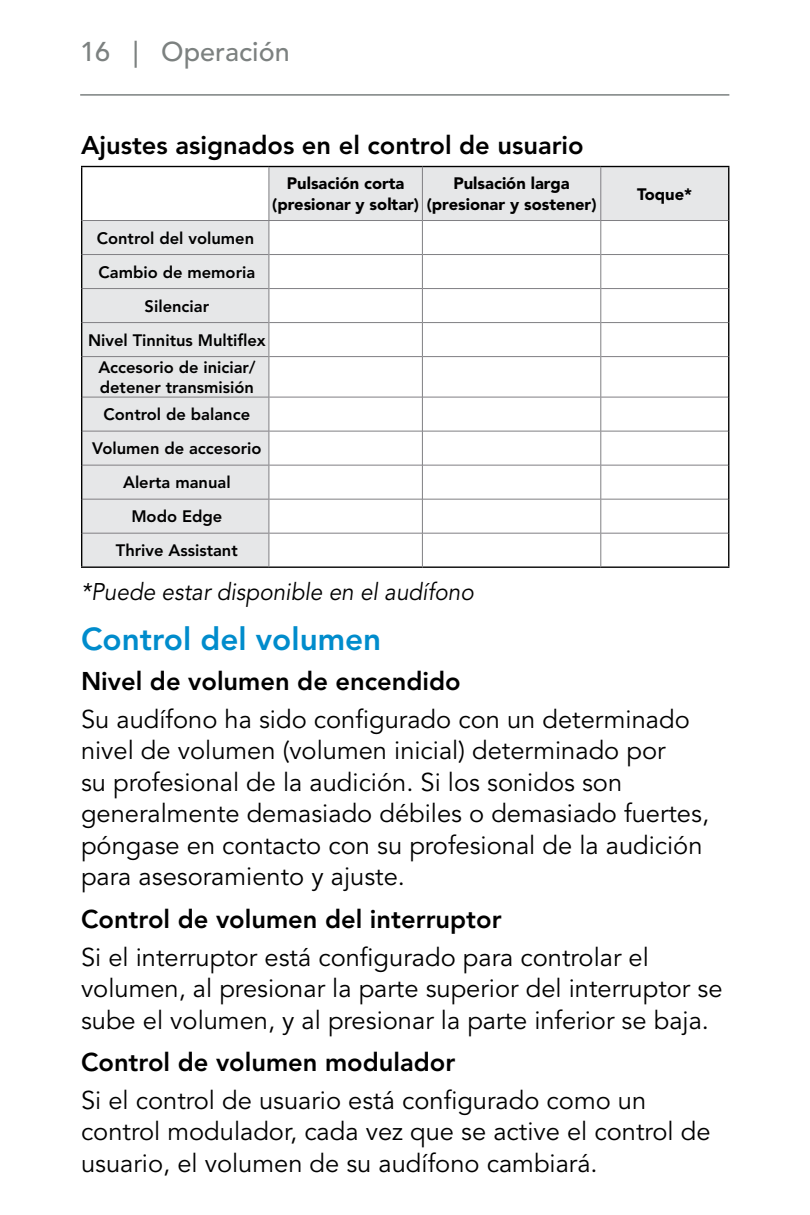
<style>
.page{position:relative;width:810px;height:1215px;background:#fff}
.page>*{position:absolute;margin:0;border:0;box-sizing:border-box;transform-origin:0 0}
.t1{font:31.5px "Avenir LT SLI Std Heavy";color:#008ccc}
.t2{font:27px "Avenir LT SLI Std Medium";color:#7c8180}
.t3{font:25.5px/31.5px "Avenir LT SLI Std Book";color:#000}
.t4{font:25.5px "Avenir LT SLI Std Heavy";color:#000}
.t5{font:italic 24px "Avenir LT SLI Std Book";color:#000;scale:.94 1}
.t6{font:16.5px/33.9px "Avenir LT SLI Std Heavy";color:#000;text-align:center}
.t7{font:16.5px/21px "Avenir LT SLI Std Black";color:#000;text-align:center}
</style>
<div class="page">
<hr style="left:80px;top:94px;width:649px;height:2px;background:#7c8180">
<svg style="left:82px;top:167px;width:646px;height:400px"></svg>
<hr style="left:423px;top:254px;width:177px;height:1px;background:#807f83">
<hr style="left:601px;top:254px;width:127px;height:1px;background:#807f83">
<hr style="left:423px;top:288px;width:177px;height:1px;background:#807f83">
<hr style="left:601px;top:288px;width:127px;height:1px;background:#807f83">
<hr style="left:423px;top:322px;width:177px;height:1px;background:#807f83">
<hr style="left:601px;top:322px;width:127px;height:1px;background:#807f83">
<hr style="left:423px;top:356px;width:177px;height:1px;background:#807f83">
<hr style="left:601px;top:356px;width:127px;height:1px;background:#807f83">
<hr style="left:423px;top:397px;width:177px;height:1px;background:#807f83">
<hr style="left:601px;top:397px;width:127px;height:1px;background:#807f83">
<hr style="left:423px;top:431px;width:177px;height:1px;background:#807f83">
<hr style="left:601px;top:431px;width:127px;height:1px;background:#807f83">
<hr style="left:423px;top:465px;width:177px;height:1px;background:#807f83">
<hr style="left:601px;top:465px;width:127px;height:1px;background:#807f83">
<hr style="left:423px;top:499px;width:177px;height:1px;background:#807f83">
<hr style="left:601px;top:499px;width:127px;height:1px;background:#807f83">
<hr style="left:423px;top:533px;width:177px;height:1px;background:#807f83">
<hr style="left:601px;top:533px;width:127px;height:1px;background:#807f83">
<hr style="left:82px;top:254px;width:187px;height:1px;background:#807f83">
<hr style="left:269px;top:254px;width:153px;height:1px;background:#807f83">
<hr style="left:82px;top:288px;width:187px;height:1px;background:#807f83">
<hr style="left:269px;top:288px;width:153px;height:1px;background:#807f83">
<hr style="left:82px;top:322px;width:187px;height:1px;background:#807f83">
<hr style="left:269px;top:322px;width:153px;height:1px;background:#807f83">
<hr style="left:82px;top:356px;width:187px;height:1px;background:#807f83">
<hr style="left:269px;top:356px;width:153px;height:1px;background:#807f83">
<hr style="left:82px;top:397px;width:187px;height:1px;background:#807f83">
<hr style="left:269px;top:397px;width:153px;height:1px;background:#807f83">
<hr style="left:82px;top:431px;width:187px;height:1px;background:#807f83">
<hr style="left:269px;top:431px;width:153px;height:1px;background:#807f83">
<hr style="left:82px;top:465px;width:187px;height:1px;background:#807f83">
<hr style="left:269px;top:465px;width:153px;height:1px;background:#807f83">
<hr style="left:82px;top:499px;width:187px;height:1px;background:#807f83">
<hr style="left:269px;top:499px;width:153px;height:1px;background:#807f83">
<hr style="left:82px;top:533px;width:187px;height:1px;background:#807f83">
<hr style="left:269px;top:533px;width:153px;height:1px;background:#807f83">
<hr style="left:81px;top:167px;width:1px;height:54px;background:#000">
<hr style="left:81px;top:221px;width:1px;height:34px;background:#000">
<hr style="left:81px;top:255px;width:1px;height:34px;background:#000">
<hr style="left:81px;top:289px;width:1px;height:34px;background:#000">
<hr style="left:81px;top:323px;width:1px;height:34px;background:#000">
<hr style="left:81px;top:357px;width:1px;height:40px;background:#000">
<hr style="left:81px;top:397px;width:1px;height:34px;background:#000">
<hr style="left:81px;top:431px;width:1px;height:34px;background:#000">
<hr style="left:81px;top:465px;width:1px;height:34px;background:#000">
<hr style="left:81px;top:499px;width:1px;height:34px;background:#000">
<hr style="left:81px;top:533px;width:1px;height:34px;background:#000">
<hr style="left:81px;top:567px;width:188px;height:1px;background:#000">
<hr style="left:269px;top:567px;width:153px;height:1px;background:#000">
<hr style="left:422px;top:567px;width:179px;height:1px;background:#000">
<hr style="left:601px;top:567px;width:128px;height:1px;background:#000">
<hr style="left:81px;top:166px;width:188px;height:1px;background:#000">
<hr style="left:269px;top:166px;width:153px;height:1px;background:#000">
<hr style="left:422px;top:166px;width:179px;height:1px;background:#000">
<hr style="left:601px;top:166px;width:128px;height:1px;background:#000">
<hr style="left:728px;top:167px;width:1px;height:54px;background:#000">
<hr style="left:728px;top:221px;width:1px;height:34px;background:#000">
<hr style="left:728px;top:255px;width:1px;height:34px;background:#000">
<hr style="left:728px;top:289px;width:1px;height:34px;background:#000">
<hr style="left:728px;top:323px;width:1px;height:34px;background:#000">
<hr style="left:728px;top:357px;width:1px;height:40px;background:#000">
<hr style="left:728px;top:397px;width:1px;height:34px;background:#000">
<hr style="left:728px;top:431px;width:1px;height:34px;background:#000">
<hr style="left:728px;top:465px;width:1px;height:34px;background:#000">
<hr style="left:728px;top:499px;width:1px;height:34px;background:#000">
<hr style="left:728px;top:533px;width:1px;height:34px;background:#000">
<hr style="left:82px;top:220px;width:187px;height:1px;background:#807f83">
<hr style="left:269px;top:220px;width:153px;height:1px;background:#807f83">
<hr style="left:422px;top:220px;width:179px;height:1px;background:#807f83">
<hr style="left:601px;top:220px;width:127px;height:1px;background:#807f83">
<hr style="left:268px;top:167px;width:1px;height:53px;background:#807f83">
<hr style="left:268px;top:221px;width:1px;height:34px;background:#807f83">
<hr style="left:268px;top:255px;width:1px;height:34px;background:#807f83">
<hr style="left:268px;top:289px;width:1px;height:34px;background:#807f83">
<hr style="left:268px;top:323px;width:1px;height:34px;background:#807f83">
<hr style="left:268px;top:357px;width:1px;height:40px;background:#807f83">
<hr style="left:268px;top:397px;width:1px;height:34px;background:#807f83">
<hr style="left:268px;top:431px;width:1px;height:34px;background:#807f83">
<hr style="left:268px;top:465px;width:1px;height:34px;background:#807f83">
<hr style="left:268px;top:499px;width:1px;height:34px;background:#807f83">
<hr style="left:268px;top:533px;width:1px;height:34px;background:#807f83">
<hr style="left:422px;top:167px;width:1px;height:53px;background:#807f83">
<hr style="left:600px;top:167px;width:1px;height:53px;background:#807f83">
<hr style="left:422px;top:221px;width:1px;height:34px;background:#807f83">
<hr style="left:600px;top:221px;width:1px;height:34px;background:#807f83">
<hr style="left:422px;top:255px;width:1px;height:34px;background:#807f83">
<hr style="left:600px;top:255px;width:1px;height:34px;background:#807f83">
<hr style="left:422px;top:289px;width:1px;height:34px;background:#807f83">
<hr style="left:600px;top:289px;width:1px;height:34px;background:#807f83">
<hr style="left:422px;top:323px;width:1px;height:34px;background:#807f83">
<hr style="left:600px;top:323px;width:1px;height:34px;background:#807f83">
<hr style="left:422px;top:357px;width:1px;height:40px;background:#807f83">
<hr style="left:600px;top:357px;width:1px;height:40px;background:#807f83">
<hr style="left:422px;top:397px;width:1px;height:34px;background:#807f83">
<hr style="left:600px;top:397px;width:1px;height:34px;background:#807f83">
<hr style="left:422px;top:431px;width:1px;height:34px;background:#807f83">
<hr style="left:600px;top:431px;width:1px;height:34px;background:#807f83">
<hr style="left:422px;top:465px;width:1px;height:34px;background:#807f83">
<hr style="left:600px;top:465px;width:1px;height:34px;background:#807f83">
<hr style="left:422px;top:499px;width:1px;height:34px;background:#807f83">
<hr style="left:600px;top:499px;width:1px;height:34px;background:#807f83">
<hr style="left:422px;top:533px;width:1px;height:34px;background:#807f83">
<hr style="left:600px;top:533px;width:1px;height:34px;background:#807f83">
<p class="t2" style="left:80px;top:36px;width:211px">16 | Operación</p>
<p class="t4" style="left:81px;top:130px;width:504px">Ajustes asignados en el control de usuario</p>
<p class="t7" style="left:272px;top:173px;width:148px">Pulsación corta (presionar y soltar)</p>
<p class="t7" style="left:427px;top:173px;width:171px">Pulsación larga (presionar y sostener)</p>
<p class="t7" style="left:637px;top:184px;width:56px">Toque*</p>
<p class="t6" style="left:88px;top:221px;width:179px">Control del volumen<br>Cambio de memoria<br>Silenciar<br>Nivel Tinnitus Multiflex</p>
<p class="t6" style="left:98px;top:358px;width:159px;line-height:19.8px;text-align:left">Accesorio de iniciar/ detener transmisión</p>
<p class="t6" style="left:92px;top:398px;width:171px">Control de balance<br>Volumen de accesorio<br>Alerta manual<br>Modo Edge<br>Thrive Assistant</p>
<p class="t5" style="left:81px;top:578px;width:419px">*Puede estar disponible en el audífono</p>
<p class="t1" style="left:81px;top:620px;width:302px">Control del volumen</p>
<p class="t4" style="left:81px;top:666px;width:381px">Nivel de volumen de encendido</p>
<p class="t3" style="left:81px;top:704px;width:630px">Su audífono ha sido configurado con un determinado nivel de volumen (volumen inicial) determinado por<br>su profesional de la audición. Si los sonidos son generalmente demasiado débiles o demasiado fuertes, póngase en contacto con su profesional de la audición para asesoramiento y ajuste.</p>
<p class="t4" style="left:81px;top:904px;width:422px">Control de volumen del interruptor</p>
<p class="t3" style="left:81px;top:942px;width:643px">Si el interruptor está configurado para controlar el volumen, al presionar la parte superior del interruptor se sube el volumen, y al presionar la parte inferior se baja.</p>
<p class="t4" style="left:81px;top:1047px;width:376px">Control de volumen modulador</p>
<p class="t3" style="left:81px;top:1085px;width:631px">Si el control de usuario está configurado como un control modulador, cada vez que se active el control de usuario, el volumen de su audífono cambiará.</p>
</div>
